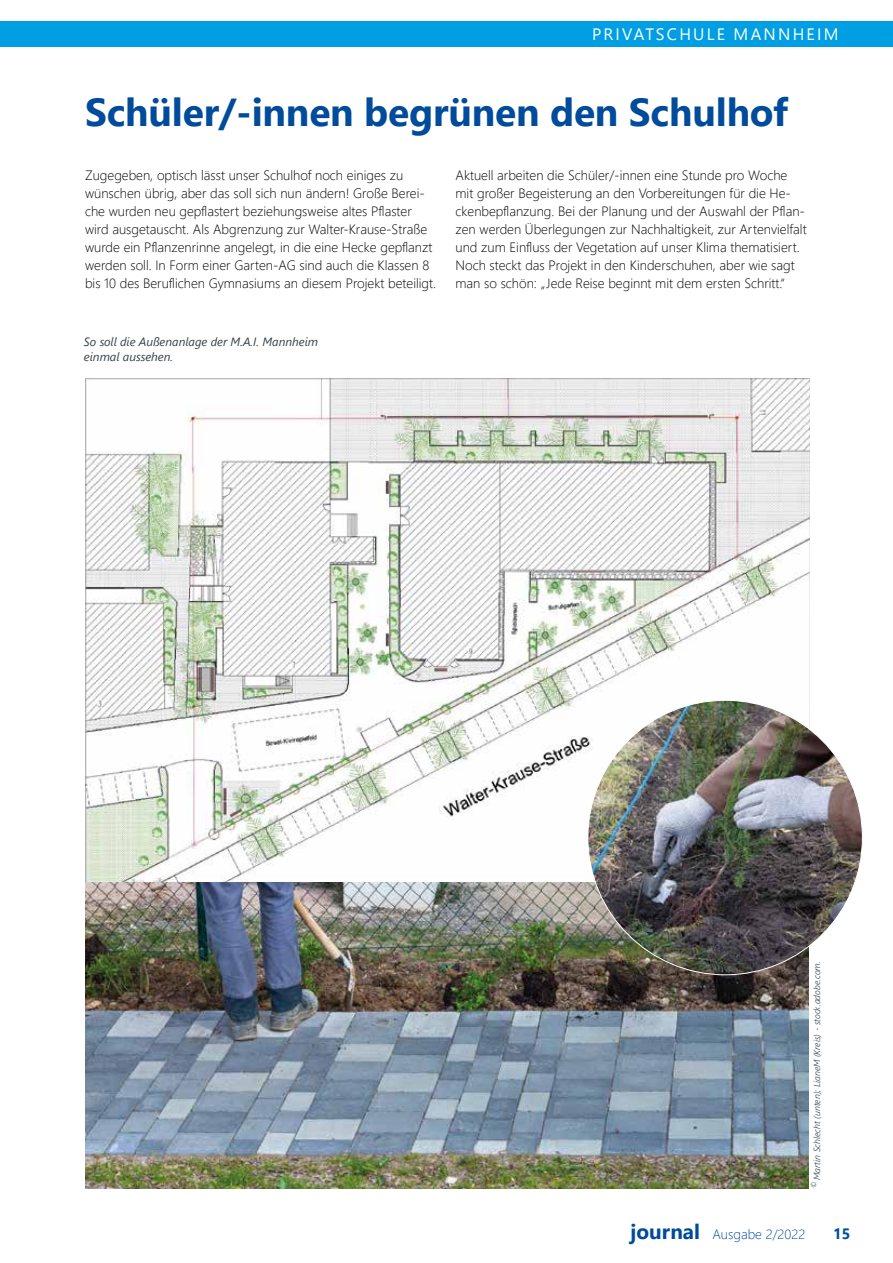
<style>
.page{position:relative;width:893px;height:1263px;background:#fff}
.page>*{position:absolute;margin:0;border:0;box-sizing:border-box;transform-origin:0 0}
.t1{font:700 39px "Segoe UI";letter-spacing:-.005em;color:#004b9c}
.t2{font:16.5px "Segoe UI";letter-spacing:.135em;color:#fff}
.t3{font:700 15px "Segoe UI";color:#004b9c}
.t4{font:300 13.5px/18px "Segoe UI";color:#000}
.t5{font:300 13.5px "Segoe UI";color:#004b9c}
.t6{font:italic 12px/15px "Segoe UI";color:#354248}
.t7{font:italic 300 9px "Segoe UI";color:#354248}
.s1{font-weight:700;font-size:20.85px}
</style>
<div class="page">
<img style="left:85px;top:378px;width:725px;height:504px">
<div style="left:0;top:21px;width:893px;height:26px;background:#009fe3"></div>
<img style="left:85px;top:882px;width:723px;height:306px">
<img style="left:588px;top:700px;width:273px;height:272px">
<p class="t2" style="left:592px;top:18px;width:248px">PRIVATSCHULE MANNHEIM</p>
<h1 class="t1" style="left:85px;top:76px;width:704px">Schüler/-innen begrünen den Schulhof</h1>
<p class="t4" style="left:85px;top:165px;width:353px">Zugegeben, optisch lässt unser Schulhof noch einiges zu wünschen übrig, aber das soll sich nun ändern! Große Berei&shy;che wurden neu gepflastert beziehungsweise altes Pflaster wird ausgetauscht. Als Abgrenzung zur Walter-Krause-Straße wurde ein Pflanzenrinne angelegt, in die eine Hecke gepflanzt werden soll. In Form einer Garten-AG sind auch die Klassen 8 bis 10 des Beruflichen Gymnasiums an diesem Projekt beteiligt.</p>
<p class="t4" style="left:455px;top:165px;width:353px">Aktuell arbeiten die Schüler/-innen eine Stunde pro Woche mit großer Begeisterung an den Vorbereitungen für die He&shy;ckenbepflanzung. Bei der Planung und der Auswahl der Pflan&shy;zen werden Überlegungen zur Nachhaltigkeit, zur Artenvielfalt und zum Einfluss der Vegetation auf unser Klima thematisiert.<br>Noch steckt das Projekt in den Kinderschuhen, aber wie sagt man so schön: „Jede Reise beginnt mit dem ersten Schritt.“</p>
<p class="t6" style="left:84px;top:332px;width:236px">So soll die Außenanlage der M.A.I. Mannheim einmal aussehen.</p>
<p class="t7" style="left:808px;top:1188px;width:229px;rotate:-90deg"><sup>©</sup> Martin Schlecht (unten); LianeM (Kreis) - stock.adobe.com.</p>
<p class="t5" style="left:631px;top:1221px;width:176px"><span class="s1">journal</span> Ausgabe 2/2022</p>
<p class="t3" style="left:833px;top:1219px;width:19px">15</p>
</div>
